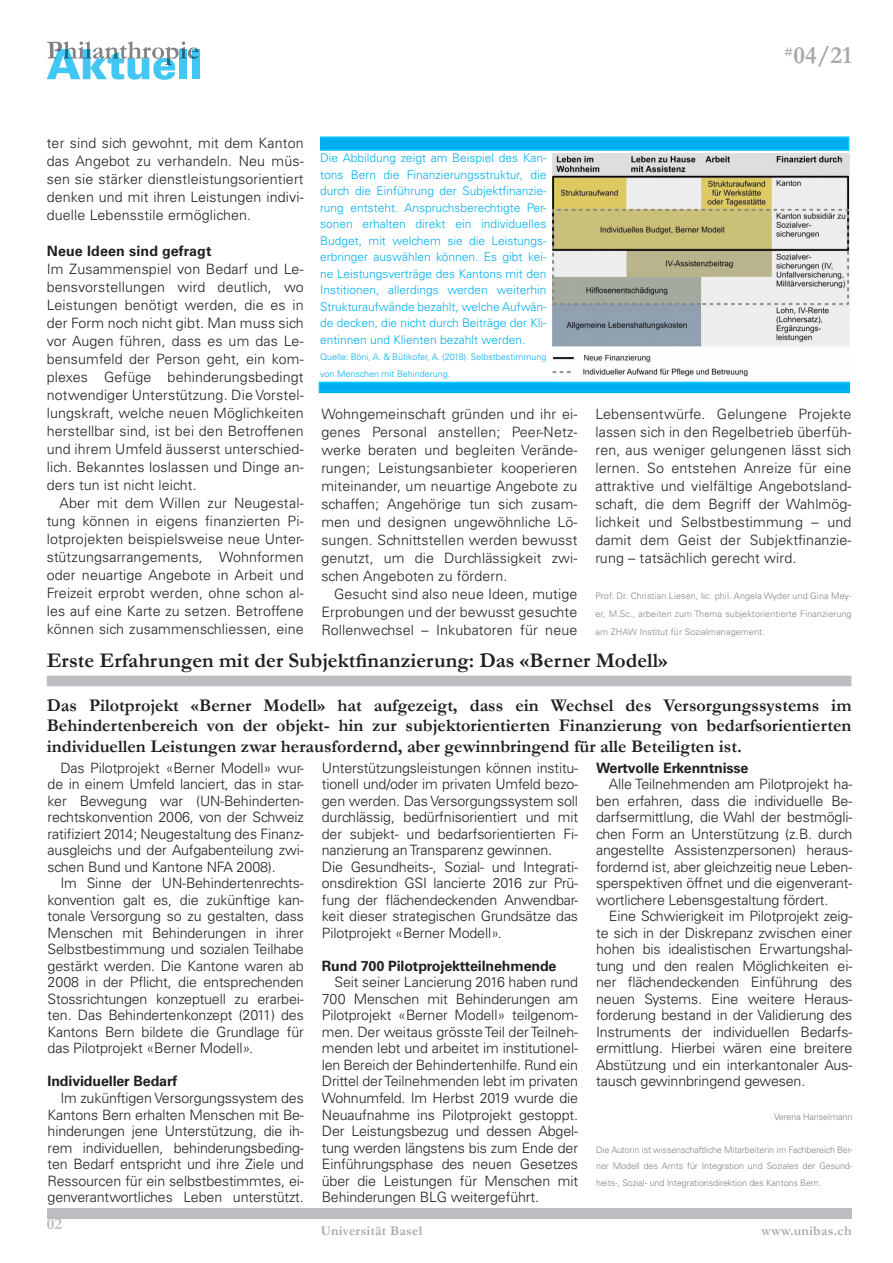
<style>
.page{position:relative;width:893px;height:1263px;background:#fff}
.page>*{position:absolute;margin:0;border:0;box-sizing:border-box;transform-origin:0 0}
.grundtext{font:700 24.9px "Garamond";color:#a8a9ad}
.t1{font:700 21px "Garamond";color:#231f20}
.t2{font:700 18px/20.7px "Garamond";color:#231f20;text-align:justify}
.t3{font:700 16.5px "Garamond";color:#bcbdc0}
.Lauftext{font:300 14.25px/16.5px "Univers LT Std";letter-spacing:-.01em;color:#231f20;text-align:justify}
.Lauftext-2{font:700 14.25px "Univers LT Std";letter-spacing:-.01em;color:#231f20}
.Lauftext-3{font:700 14.25px "Univers LT Std";letter-spacing:.01em;color:#231f20}
.t4{font:700 13.5px "Garamond";letter-spacing:.02em;color:#a8a9ad}
.Lauftext-4{font:300 12px/16.5px "Univers LT Std";color:#00aeef;text-align:justify}
.Lauftext-5{font:300 9px/18px "Univers LT Std";letter-spacing:-.01em;color:#808285;text-align:justify}
.Lauftext-6{font:300 9px/16.5px "Univers LT Std";color:#00aeef}
</style>
<div class="page">
<div style="left:47px;top:1208px;width:804px;height:10px;background:#bcbdc0"></div>
<div style="left:192px;top:49px;width:8px;height:30px;background:#40c7f4"></div>
<svg style="left:47px;top:41px;width:152px;height:39px"></svg>
<div style="left:47px;top:676px;width:804px;height:10px;background:#bcbdc0"></div>
<div style="left:319px;top:382px;width:530px;height:10px;background:#00aeef"></div>
<div style="left:319px;top:382px;width:531px;height:11px;border:2px solid #00aeef"></div>
<div style="left:321px;top:137px;width:528px;height:13px;background:#00aeef"></div>
<div style="left:320px;top:137px;width:529px;height:14px;border:2px solid #00aeef"></div>
<img style="left:553px;top:154px;width:296px;height:222px">
<p class="grundtext" style="left:784px;top:38px;width:69px"><sup>#</sup>04/21</p>
<p class="Lauftext" style="left:47px;top:134px;width:258px;line-height:18px">ter sind sich gewohnt, mit dem Kanton das Angebot zu verhandeln. Neu müs&shy;sen sie stärker dienstleistungsorientiert denken und mit ihren Leistungen indivi&shy;duelle Lebensstile ermöglichen.</p>
<p class="Lauftext-3" style="left:47px;top:243px;width:166px">Neue Ideen sind gefragt</p>
<p class="Lauftext" style="left:47px;top:260px;width:258px;line-height:18px">Im Zusammenspiel von Bedarf und Le&shy;bensvorstellungen wird deutlich, wo Leistungen benötigt werden, die es in der Form noch nicht gibt. Man muss sich vor Augen führen, dass es um das Le&shy;bensumfeld der Person geht, ein kom&shy;plexes Gefüge behinderungsbedingt notwendiger Unterstützung. Die Vorstel&shy;lungskraft, welche neuen Möglichkeiten herstellbar sind, ist bei den Betroffenen und ihrem Umfeld äusserst unterschied&shy;lich. Bekanntes loslassen und Dinge an&shy;ders tun ist nicht leicht.</p>
<p class="Lauftext" style="left:47px;top:494px;width:258px;line-height:18px;text-indent:13px">Aber mit dem Willen zur Neugestal&shy;tung können in eigens finanzierten Pi&shy;lotprojekten beispielsweise neue Unter&shy;stützungsarrangements, Wohnformen oder neuartige Angebote in Arbeit und Freizeit erprobt werden, ohne schon al&shy;les auf eine Karte zu setzen. Betroffene können sich zusammenschliessen, eine</p>
<p class="t1" style="left:47px;top:646px;width:623px">Erste Erfahrungen mit der Subjektfinanzierung: Das «Berner Modell»</p>
<p class="t2" style="left:47px;top:695px;width:806px">Das Pilotprojekt «Berner Modell» hat aufgezeigt, dass ein Wechsel des Versorgungssystems im Behindertenbereich von der objekt- hin zur subjektorientierten Finanzierung von bedarfsorientierten individuellen Leistungen zwar herausfordernd, aber gewinnbringend für alle Beteiligten ist.</p>
<p class="Lauftext-4" style="left:320px;top:150px;width:228px">Die Abbildung zeigt am Beispiel des Kan&shy;tons Bern die Finanzierungsstruktur, die durch die Einführung der Subjektfinanzie&shy;rung entsteht. Anspruchsberechtigte Per&shy;sonen erhalten direkt ein individuelles Budget, mit welchem sie die Leistungs&shy;erbringer auswählen können. Es gibt kei&shy;ne Leistungsverträge des Kantons mit den Institionen, allerdings werden weiterhin Strukturaufwände bezahlt, welche Aufwän&shy;de decken, die nicht durch Beiträge der Kli&shy;entinnen und Klienten bezahlt werden.</p>
<p class="Lauftext-6" style="left:320px;top:349px;width:228px">Quelle: Böni, A. &amp; Bütikofer, A. (2018). Selbstbestimmung von Menschen mit Behinderung.</p>
<p class="Lauftext" style="left:595px;top:405px;width:258px;line-height:18px">Lebensentwürfe. Gelungene Projekte lassen sich in den Regelbetrieb überfüh&shy;ren, aus weniger gelungenen lässt sich lernen. So entstehen Anreize für eine attraktive und vielfältige Angebotsland&shy;schaft, die dem Begriff der Wahlmög&shy;lichkeit und Selbstbestimmung – und damit dem Geist der Subjektfinanzie&shy;rung – tatsächlich gerecht wird.</p>
<p class="Lauftext-5" style="left:595px;top:587px;width:258px">Prof. Dr. Christian Liesen, lic. phil. Angela Wyder und Gina Mey&shy;er, M.Sc., arbeiten zum Thema subjektorientierte Finanzierung am ZHAW Institut für Sozialmanagement.</p>
<p class="Lauftext" style="left:321px;top:405px;width:258px;line-height:18px">Wohngemeinschaft gründen und ihr ei&shy;genes Personal anstellen; Peer-Netz&shy;werke beraten und begleiten Verände&shy;rungen; Leistungsanbieter kooperieren miteinander, um neuartige Angebote zu schaffen; Angehörige tun sich zusam&shy;men und designen ungewöhnliche Lö&shy;sungen. Schnittstellen werden bewusst genutzt, um die Durchlässigkeit zwi&shy;schen Angeboten zu fördern.</p>
<p class="Lauftext" style="left:321px;top:585px;width:258px;line-height:18px;text-indent:13px">Gesucht sind also neue Ideen, mutige Erprobungen und der bewusst gesuchte Rollenwechsel – Inkubatoren für neue</p>
<p class="Lauftext" style="left:48px;top:760px;width:258px;text-indent:13px">Das Pilotprojekt «Berner Modell» wur&shy;de in einem Umfeld lanciert, das in star&shy;ker Bewegung war (UN-Behinderten&shy;rechtskonvention 2006, von der Schweiz ratifiziert 2014; Neugestaltung des Finanz&shy;ausgleichs und der Aufgabenteilung zwi&shy;schen Bund und Kantone NFA 2008).</p>
<p class="Lauftext" style="left:48px;top:875px;width:258px;text-indent:13px">Im Sinne der UN-Behindertenrechts&shy;konvention galt es, die zukünftige kan&shy;tonale Versorgung so zu gestalten, dass Menschen mit Behinderungen in ihrer Selbstbestimmung und sozialen Teilhabe gestärkt werden. Die Kantone waren ab 2008 in der Pflicht, die entsprechenden Stossrichtungen konzeptuell zu erarbei&shy;ten. Das Behindertenkonzept (2011) des Kantons Bern bildete die Grundlage für das Pilotprojekt «Berner Modell».</p>
<p class="Lauftext-2" style="left:48px;top:1073px;width:131px">Individueller Bedarf</p>
<p class="Lauftext" style="left:48px;top:1090px;width:258px;text-indent:13px">Im zukünftigen Versorgungssystem des Kantons Bern erhalten Menschen mit Be&shy;hinderungen jene Unterstützung, die ih&shy;rem individuellen, behinderungsbeding&shy;ten Bedarf entspricht und ihre Ziele und Ressourcen für ein selbstbestimmtes, ei&shy;genverantwortliches Leben unterstützt.</p>
<p class="t3" style="left:47px;top:1213px;width:17px">02</p>
<p class="Lauftext" style="left:322px;top:760px;width:258px">Unterstützungsleistungen können institu&shy;tionell und/oder im privaten Umfeld bezo&shy;gen werden. Das Versorgungssystem soll durchlässig, bedürfnisorientiert und mit der subjekt- und bedarfsorientierten Fi&shy;nanzierung an Transparenz gewinnen.</p>
<p class="Lauftext" style="left:322px;top:859px;width:258px">Die Gesundheits-, Sozial- und Integrati&shy;onsdirektion GSI lancierte 2016 zur Prü&shy;fung der flächendeckenden Anwendbar&shy;keit dieser strategischen Grundsätze das Pilotprojekt «Berner Modell».</p>
<p class="Lauftext-2" style="left:322px;top:957px;width:236px">Rund 700 Pilotprojektteilnehmende</p>
<p class="Lauftext" style="left:322px;top:974px;width:258px;text-indent:13px">Seit seiner Lancierung 2016 haben rund 700 Menschen mit Behinderungen am Pilotprojekt «Berner Modell» teilgenom&shy;men. Der weitaus grösste Teil der Teilneh&shy;menden lebt und arbeitet im institutionel&shy;len Bereich der Behindertenhilfe. Rund ein Drittel der Teilnehmenden lebt im privaten Wohnumfeld. Im Herbst 2019 wurde die Neuaufnahme ins Pilotprojekt gestoppt.<br>Der Leistungsbezug und dessen Abgel&shy;tung werden längstens bis zum Ende der Einführungsphase des neuen Gesetzes über die Leistungen für Menschen mit Behinderungen BLG weitergeführt.</p>
<p class="t4" style="left:321px;top:1221px;width:103px">Universität Basel</p>
<p class="Lauftext-2" style="left:596px;top:759px;width:154px">Wertvolle Erkenntnisse</p>
<p class="Lauftext" style="left:596px;top:776px;width:258px;text-indent:13px">Alle Teilnehmenden am Pilotprojekt ha&shy;ben erfahren, dass die individuelle Be&shy;darfsermittlung, die Wahl der bestmögli&shy;chen Form an Unterstützung (z.B. durch angestellte Assistenzpersonen) heraus&shy;fordernd ist, aber gleichzeitig neue Leben&shy;sperspektiven öffnet und die eigenverant&shy;wortlichere Lebensgestaltung fördert.</p>
<p class="Lauftext" style="left:596px;top:908px;width:258px;text-indent:13px">Eine Schwierigkeit im Pilotprojekt zeig&shy;te sich in der Diskrepanz zwischen einer hohen bis idealistischen Erwartungshal&shy;tung und den realen Möglichkeiten ei&shy;ner flächendeckenden Einführung des neuen Systems. Eine weitere Heraus&shy;forderung bestand in der Validierung des Instruments der individuellen Bedarfs&shy;ermittlung. Hierbei wären eine breitere Abstützung und ein interkantonaler Aus&shy;tausch gewinnbringend gewesen.</p>
<p class="Lauftext-5" style="left:774px;top:1107px;width:80px">Verena Hanselmann</p>
<p class="Lauftext-5" style="left:596px;top:1141px;width:258px;line-height:16.5px">Die Autorin ist wissenschaftliche Mitarbeiterin im Fachbereich Ber&shy;ner Modell des Amts für Integration und Soziales der Gesund&shy;heits-, Sozial- und Integrationsdirektion des Kantons Bern.</p>
<p class="t4" style="left:762px;top:1221px;width:91px">www.unibas.ch</p>
</div>
